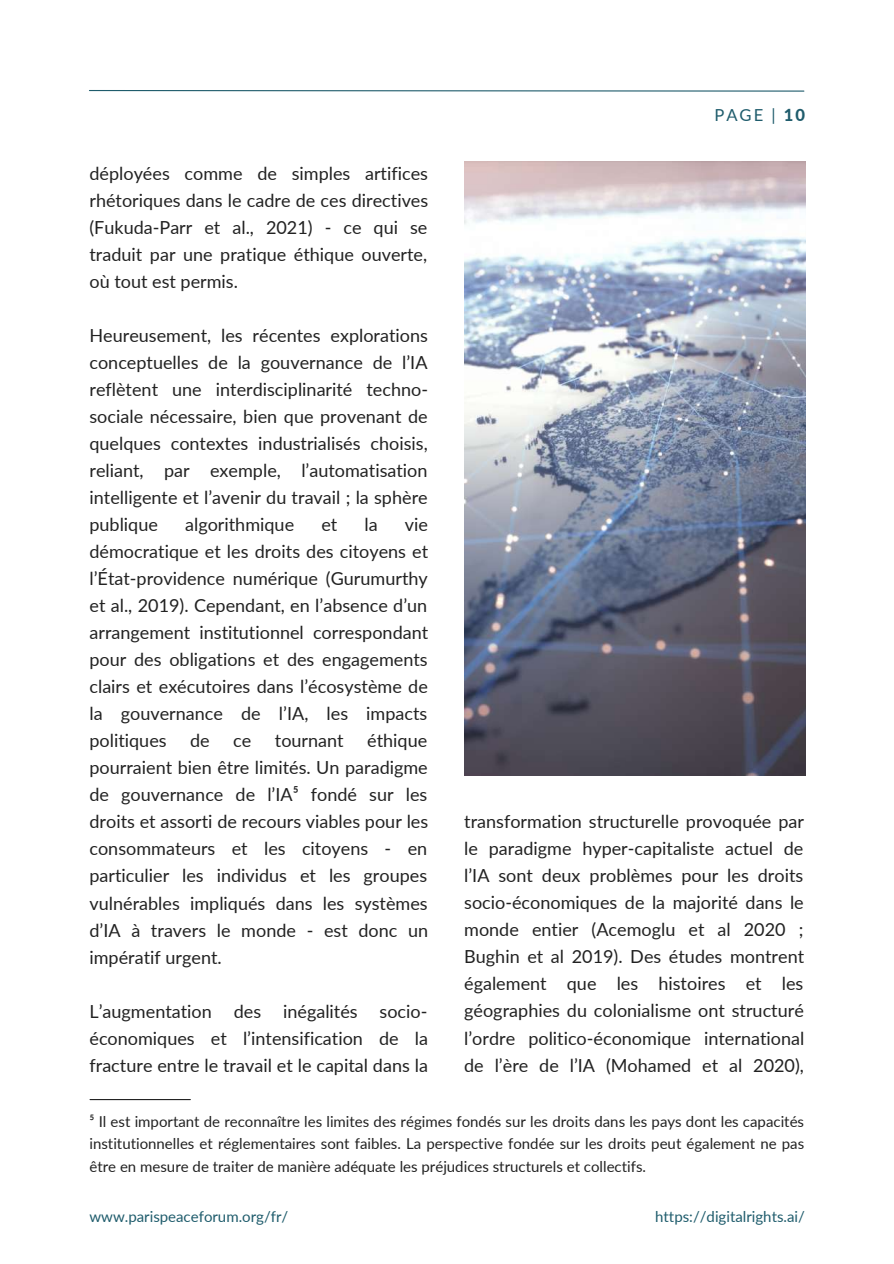
<style>
.page{position:relative;width:894px;height:1264px;background:#fff}
.page>*{position:absolute;margin:0;border:0;box-sizing:border-box;transform-origin:0 0}
.t1{font:18px/27px "Lato";color:#222;text-align:justify}
.t2{font:16.5px "Lato";color:#1f5c6c}
.t3{font:15px/22.5px "Lato";color:#222;text-align:justify}
.t4{font:15px "Lato";color:#1f5c6c}
.s1{font-weight:800}
</style>
<div class="page">
<svg style="left:89px;top:90px;width:715px;height:2px"></svg>
<hr style="left:90px;top:1098px;width:100px;height:2px;background:#222">
<img style="left:464px;top:162px;width:340px;height:614px">
<p class="t1" style="left:89px;top:159px;width:340px">déployées comme de simples artifices rhétoriques dans le cadre de ces directives (Fukuda-Parr et al., 2021) - ce qui se traduit par une pratique éthique ouverte, où tout est permis.</p>
<p class="t1" style="left:89px;top:321px;width:340px">Heureusement, les récentes explorations conceptuelles de la gouvernance de l’IA reflètent une interdisciplinarité techno&shy;sociale nécessaire, bien que provenant de quelques contextes industrialisés choisis, reliant, par exemple, l’automatisation intelligente et l’avenir du travail ; la sphère publique</p>
<p class="t1" style="left:185px;top:510px;width:110px">algorithmique</p>
<p class="t1" style="left:321px;top:510px;width:17px">et</p>
<p class="t1" style="left:364px;top:510px;width:15px">la</p>
<p class="t1" style="left:89px;top:510px;width:340px;text-indent:315px">vie démocratique et les droits des citoyens et l’État-providence numérique (Gurumurthy et al., 2019). Cependant, en l’absence d’un arrangement institutionnel correspondant pour des obligations et des engagements clairs et exécutoires dans l’écosystème de la gouvernance de l’IA, les impacts politiques</p>
<p class="t1" style="left:89px;top:726px;width:340px;text-indent:278px">éthique pourraient bien être limités. Un paradigme de gouvernance de l’IA⁵ fondé sur les droits et assorti de recours viables pour les consommateurs et les citoyens - en particulier les individus et les groupes vulnérables impliqués dans les systèmes d’IA à travers le monde - est donc un impératif urgent.</p>
<p class="t1" style="left:89px;top:997px;width:340px">L’augmentation des inégalités socio&shy;économiques et l’intensification de la fracture entre le travail et le capital dans la</p>
<p class="t1" style="left:190px;top:726px;width:21px">de</p>
<p class="t1" style="left:233px;top:726px;width:20px">ce</p>
<p class="t1" style="left:275px;top:726px;width:70px">tournant</p>
<p class="t2" style="left:714px;top:105px;width:92px">PAGE | <span class="s1">10</span></p>
<p class="t1" style="left:464px;top:807px;width:341px">transformation structurelle provoquée par le paradigme hyper-capitaliste actuel de l’IA sont deux problèmes pour les droits socio-économiques de la majorité dans le monde entier (Acemoglu et al 2020 ; Bughin et al 2019). Des études montrent également que les histoires et les géographies du colonialisme ont structuré l’ordre politico-économique international de l’ère de l’IA (Mohamed et al 2020),</p>
<p class="t3" style="left:89px;top:1109px;width:716px">⁵ Il est important de reconnaître les limites des régimes fondés sur les droits dans les pays dont les capacités institutionnelles et réglementaires sont faibles. La perspective fondée sur les droits peut également ne pas être en mesure de traiter de manière adéquate les préjudices structurels et collectifs.</p>
<p class="t4" style="left:89px;top:1206px;width:200px">www.parispeaceforum.org/fr/</p>
<p class="t4" style="left:655px;top:1206px;width:151px">https://digitalrights.ai/</p>
</div>
